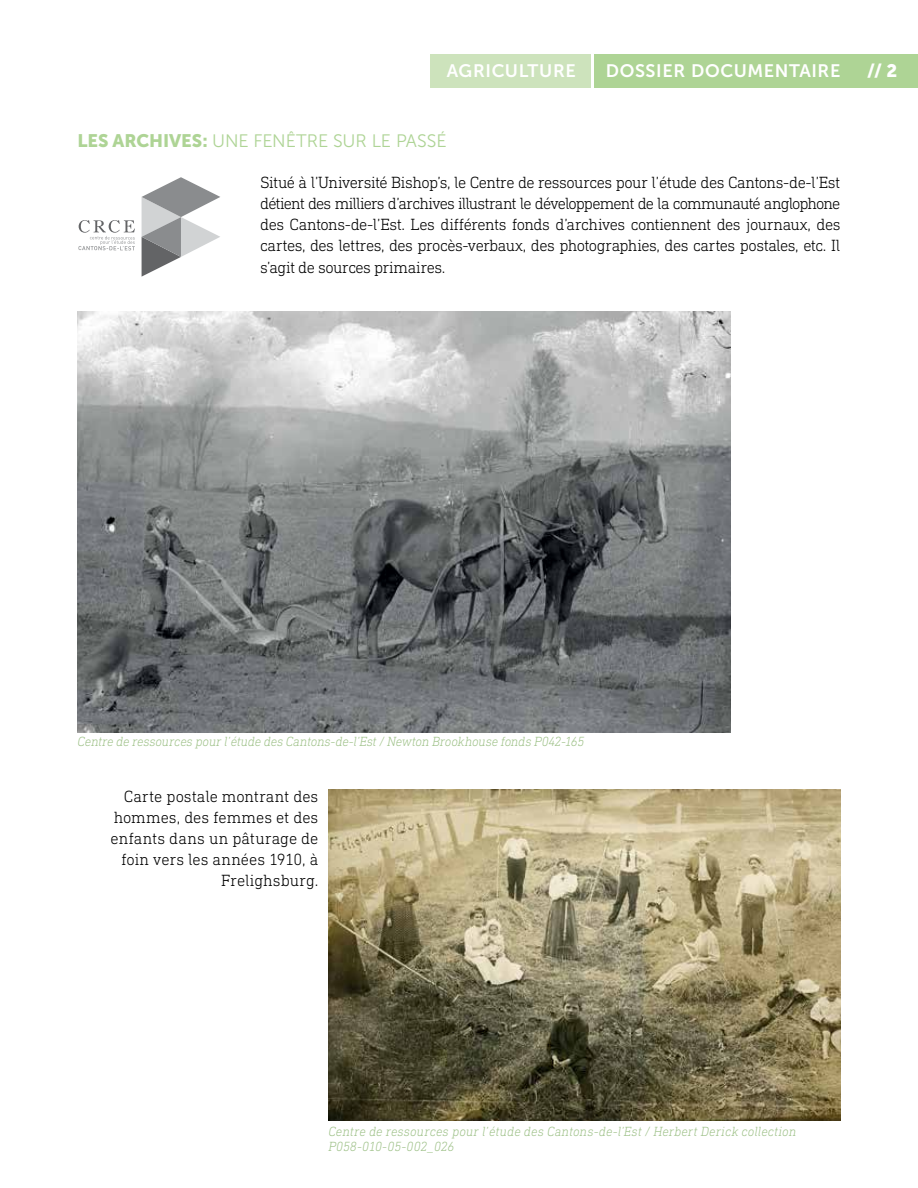
<style>
.page{position:relative;width:918px;height:1188px;background:#fff}
.page>*{position:absolute;margin:0;border:0;box-sizing:border-box;transform-origin:0 0}
.t1{font:18px "Museo Sans 300";letter-spacing:-.005em;color:#aed495}
.t2{font:18px "Museo Sans 700";letter-spacing:.035em;color:#fff}
.t3{font:18px "Museo Sans 900";color:#fff}
.t4{font:300 16.5px/21px "DIN Next Slab Pro";letter-spacing:-.005em;color:#000;text-align:justify}
.t5{font:italic 300 13.5px/15px "DIN Next Slab Pro";letter-spacing:-.005em;color:#9ec188}
.s1{font-family:"Museo Sans 900"}
</style>
<div class="page">
<div style="left:594px;top:54px;width:324px;height:34px;background:#aed495"></div>
<div style="left:430px;top:54px;width:161px;height:34px;background:#cde3bc"></div>
<svg style="left:142px;top:177px;width:78px;height:100px"></svg>
<svg style="left:79px;top:220px;width:56px;height:30px"></svg>
<img style="left:328px;top:790px;width:512px;height:331px">
<img style="left:78px;top:312px;width:652px;height:421px">
<p class="t2" style="left:447px;top:61px;width:130px">AGRICULTURE</p>
<p class="t2" style="left:606px;top:61px;width:236px">DOSSIER DOCUMENTAIRE</p>
<p class="t3" style="left:867px;top:61px;width:32px">// 2</p>
<p class="t1" style="left:78px;top:131px;width:371px"><span class="s1">LES ARCHIVES :</span> UNE FENÊTRE SUR LE PASSÉ</p>
<p class="t4" style="left:260px;top:172px;width:582px">Situé à l’Université Bishop’s, le Centre de ressources pour l’étude des Cantons-de-l’Est détient des milliers d’archives illustrant le développement de la communauté anglophone des Cantons-de-l’Est. Les différents fonds d’archives contiennent des journaux, des cartes, des lettres, des procès-verbaux, des photographies, des cartes postales, etc. Il s’agit de sources primaires.</p>
<p class="t5" style="left:78px;top:734px;width:508px">Centre de ressources pour l’étude des Cantons-de-l’Est / Newton Brookhouse fonds P042-165</p>
<p class="t4" style="left:111px;top:786px;width:209px;text-align:right">Carte postale montrant des hommes, des femmes et des enfants dans un pâturage de foin vers les années 1910, à<br>Frelighsburg.</p>
<p class="t5" style="left:328px;top:1124px;width:469px">Centre de ressources pour l’étude des Cantons-de-l’Est / Herbert Derick collection<br>P058-010-05-002_026</p>
</div>
